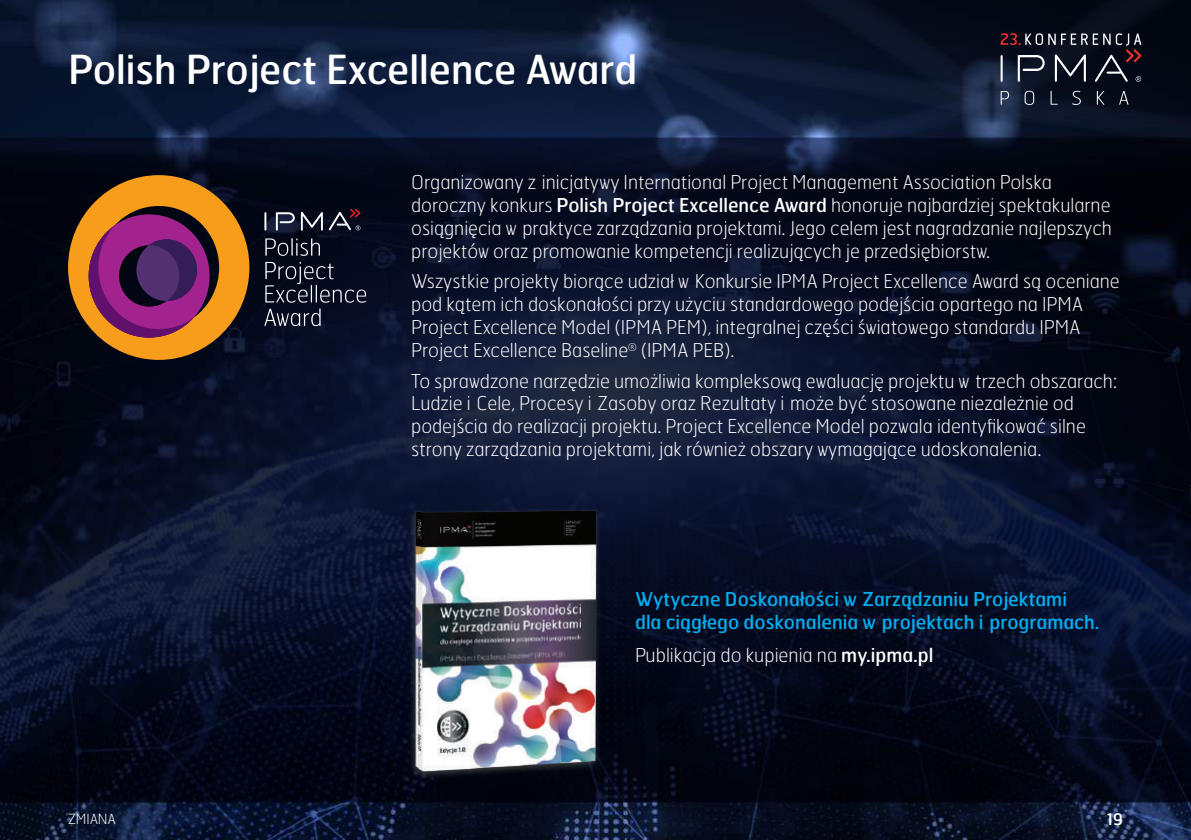
<style>
.page{position:relative;width:1191px;height:840px;background:#fff}
.page>*{position:absolute;margin:0;border:0;box-sizing:border-box;transform-origin:0 0}
.t1{font:40px "Hermes Pl";color:#fff}
.t2{font:100 19px/22.8px "Hermes Pl";color:#fff}
.t3{font:19px/23px "Hermes Pl";color:#00aeef}
.t4{font:16px "Hermes Pl";color:#fff}
.t5{font:100 14px "Hermes Pl";color:#fff}
.s1{font-weight:400}
</style>
<div class="page">
<img style="left:0;top:0;width:1191px;height:839px">
<svg style="left:1000px;top:91px;width:9px;height:14px"></svg>
<svg style="left:1024px;top:91px;width:10px;height:14px"></svg>
<svg style="left:1050px;top:91px;width:7px;height:14px"></svg>
<svg style="left:1072px;top:91px;width:8px;height:14px"></svg>
<svg style="left:1096px;top:91px;width:8px;height:14px"></svg>
<svg style="left:1119px;top:91px;width:9px;height:14px"></svg>
<svg style="left:1000px;top:33px;width:141px;height:49px;background:#2e2f3c"></svg>
<svg style="left:264px;top:212px;width:2px;height:18px"></svg>
<svg style="left:276px;top:212px;width:19px;height:18px"></svg>
<svg style="left:301px;top:212px;width:22px;height:18px"></svg>
<svg style="left:329px;top:209px;width:31px;height:21px"></svg>
<svg style="left:265px;top:262px;width:101px;height:40px;background:#252a3a"></svg>
<svg style="left:264px;top:308px;width:56px;height:18px"></svg>
<svg style="left:265px;top:238px;width:55px;height:18px"></svg>
<svg style="left:68px;top:175px;width:181px;height:185px;background:#894939"></svg>
<img style="left:397px;top:500px;width:211px;height:282px">
<h1 class="t1" style="left:68px;top:44px;width:570px">Polish Project Excellence Award</h1>
<p class="t2" style="left:411px;top:170px;width:702px">Organizowany z inicjatywy International Project Management Association Polska doroczny konkurs <span class="s1">Polish Project Excellence Award</span> honoruje najbardziej spektakularne osiągnięcia w praktyce zarządzania projektami. Jego celem jest nagradzanie najlepszych projektów oraz promowanie kompetencji realizujących je przedsiębiorstw.</p>
<p class="t2" style="left:411px;top:269px;width:710px">Wszystkie projekty biorące udział w Konkursie IPMA Project Excellence Award są oceniane pod kątem ich doskonałości przy użyciu standardowego podejścia opartego na IPMA Project Excellence Model (IPMA PEM), integralnej części światowego standardu IPMA Project Excellence Baseline<sup>®</sup> (IPMA PEB).</p>
<p class="t2" style="left:411px;top:368px;width:707px">To sprawdzone narzędzie umożliwia kompleksową ewaluację projektu w trzech obszarach:<br>Ludzie i Cele, Procesy i Zasoby oraz Rezultaty i może być stosowane niezależnie od podejścia do realizacji projektu. Project Excellence Model pozwala identyfikować silne strony zarządzania projektami, jak również obszary wymagające udoskonalenia.</p>
<p class="t3" style="left:635px;top:586px;width:466px">Wytyczne Doskonałości w Zarządzaniu Projektami<br>dla ciągłego doskonalenia w projektach i programach.</p>
<p class="t2" style="left:635px;top:642px;width:300px">Publikacja do kupienia na <span class="s1">my.ipma.pl</span></p>
<p class="t5" style="left:68px;top:810px;width:49px">ZMIANA</p>
<p class="t4" style="left:1106px;top:808px;width:18px">19</p>
</div>
